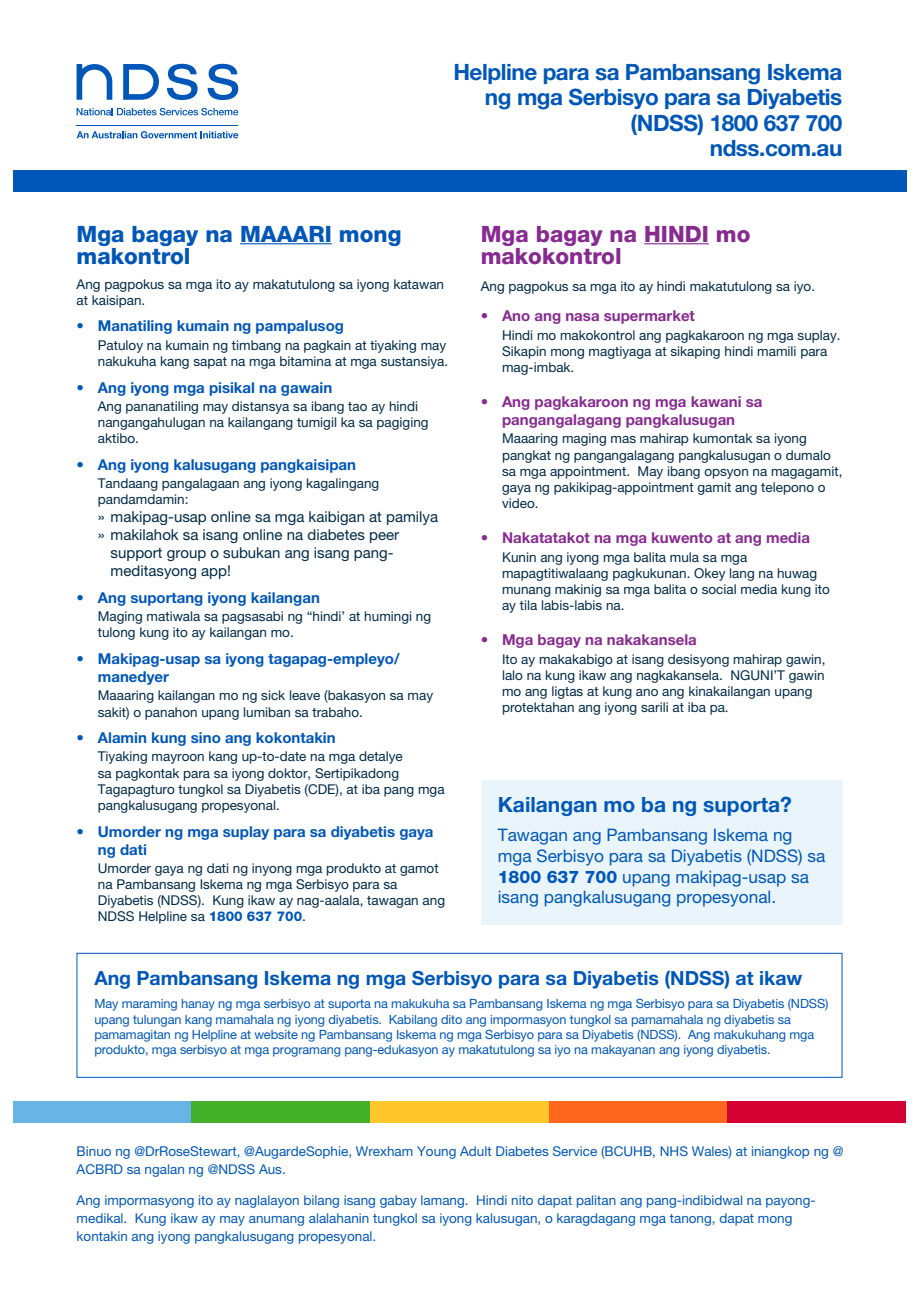
<style>
.page{position:relative;width:919px;height:1289px;background:#fff}
.page>*{position:absolute;margin:0;border:0;box-sizing:border-box;transform-origin:0 0}
.t1{font:700 22.5px/25.5px "Helvetica Neue LT Std";letter-spacing:-.02em;color:#0057b8;text-align:right}
.t2{font:800 22.5px/22.5px "Helvetica Neue LT Std";color:#0057b8}
.t3{font:800 22.5px/22.5px "Helvetica Neue LT Std";color:#872b90}
.t4{font:700 21px "Helvetica Neue LT Std";color:#0057b8}
.t5{font:700 19.5px "Helvetica Neue LT Std";color:#0057b8}
.Body{font:17.25px/20.7px "Helvetica Neue LT Pro";color:#0057b8}
.t6{font:700 15px/18px "Helvetica Neue LT Std";color:#0057b8}
.t7{font:700 15px/18px "Helvetica Neue LT Std";color:#872b90;text-align:center}
.Body-2{font:15px/18px "Helvetica Neue LT Pro";color:#002b49}
.Body_-_Indented{font:13.5px/16.2px "Helvetica Neue LT Pro";color:#002b49}
.Body-3{font:13.5px/18px "Helvetica Neue LT Pro";color:#0057b8}
.Body-4{font:13.5px/16.2px "Helvetica Neue LT Pro";color:#002b49}
.Body-5{font:12.75px/15.3px "Helvetica Neue LT Pro";letter-spacing:-.01em;color:#0057b8}
.s1{font-family:"Helvetica Neue LT Std";font-weight:800;color:#0057b8}
.s2{font-family:"Helvetica Neue LT Std";font-weight:800}
</style>
<div class="page">
<div style="left:77px;top:952px;width:765px;height:125px;border:1px solid #0057b8"></div>
<hr style="left:644px;top:243px;width:64px;height:1px;background:#872b90">
<div style="left:13px;top:1101px;width:178px;height:22px;background:#69b3e7"></div>
<div style="left:191px;top:1101px;width:179px;height:22px;background:#43b02a"></div>
<div style="left:370px;top:1101px;width:179px;height:22px;background:#ffc72c"></div>
<div style="left:549px;top:1101px;width:178px;height:22px;background:#ff671f"></div>
<div style="left:727px;top:1101px;width:179px;height:22px;background:#d50032"></div>
<svg style="left:77px;top:64px;width:35px;height:36px"></svg>
<svg style="left:123px;top:64px;width:36px;height:36px"></svg>
<svg style="left:167px;top:64px;width:30px;height:36px"></svg>
<svg style="left:208px;top:64px;width:30px;height:36px"></svg>
<svg style="left:77px;top:108px;width:161px;height:7px"></svg>
<svg style="left:77px;top:131px;width:161px;height:7px"></svg>
<hr style="left:77px;top:125px;width:161px;height:1px;background:#0057b8">
<div style="left:13px;top:170px;width:893px;height:21px;background:#0057b8"></div>
<hr style="left:240px;top:243px;width:92px;height:1px;background:#0057b8">
<div style="left:480px;top:780px;width:362px;height:144px;background:#e9f4fb"></div>
<p class="t1" style="left:453px;top:59px;width:390px">Helpline para sa Pambansang Iskema ng mga Serbisyo para sa Diyabetis (NDSS) 1800 637 700</p>
<p class="t1" style="left:709px;top:135px;width:134px">ndss.com.au</p>
<h2 class="t2" style="left:77px;top:222px;width:326px">Mga bagay na MAAARI mong makontrol</h2>
<p class="Body-4" style="left:77px;top:276px;width:369px">Ang pagpokus sa mga ito ay makatutulong sa iyong katawan at kaisipan.</p>
<p class="t6" style="left:77px;top:317px;width:269px">• Manatiling kumain ng pampalusog</p>
<p class="Body_-_Indented" style="left:98px;top:337px;width:352px">Patuloy na kumain ng timbang na pagkain at tiyaking may nakukuha kang sapat na mga bitamina at mga sustansiya.</p>
<p class="t6" style="left:77px;top:378px;width:257px">• Ang iyong mga pisikal na gawain</p>
<p class="Body_-_Indented" style="left:98px;top:398px;width:332px">Ang pananatiling may distansya sa ibang tao ay hindi nangangahulugan na kailangang tumigil ka sa pagiging aktibo.</p>
<p class="t6" style="left:77px;top:455px;width:281px">• Ang iyong kalusugang pangkaisipan</p>
<p class="Body_-_Indented" style="left:98px;top:475px;width:283px">Tandaang pangalagaan ang iyong kagalingang pandamdamin:</p>
<p class="Body-2" style="left:98px;top:508px;width:342px">» makipag-usap online sa mga kaibigan at pamilya</p>
<p class="Body-2" style="left:111px;top:526px;width:290px;text-indent:-13px">» makilahok sa isang online na diabetes peer support group o subukan ang isang pang&shy;meditasyong app!</p>
<p class="t6" style="left:77px;top:588px;width:245px">• Ang suportang iyong kailangan</p>
<p class="Body_-_Indented" style="left:98px;top:608px;width:335px">Maging matiwala sa pagsasabi ng “hindi’ at humingi ng tulong kung ito ay kailangan mo.</p>
<p class="t6" style="left:98px;top:649px;width:303px;text-indent:-21px">• Makipag-usap sa iyong tagapag-empleyo/ manedyer</p>
<p class="Body_-_Indented" style="left:98px;top:687px;width:337px">Maaaring kailangan mo ng sick leave (bakasyon sa may sakit) o panahon upang lumiban sa trabaho.</p>
<p class="t6" style="left:77px;top:728px;width:260px">• Alamin kung sino ang kokontakin</p>
<p class="Body_-_Indented" style="left:98px;top:748px;width:348px">Tiyaking mayroon kang up-to-date na mga detalye<br>sa pagkontak para sa iyong doktor, Sertipikadong Tagapagturo tungkol sa Diyabetis (CDE), at iba pang mga pangkalusugang propesyonal.</p>
<p class="t6" style="left:98px;top:821px;width:337px;text-indent:-21px">• Umorder ng mga suplay para sa diyabetis gaya ng dati</p>
<p class="Body_-_Indented" style="left:98px;top:859px;width:349px">Umorder gaya ng dati ng inyong mga produkto at gamot na Pambansang Iskema ng mga Serbisyo para sa Diyabetis (NDSS). Kung ikaw ay nag-aalala, tawagan ang NDSS Helpline sa <span class="s1">1800 637 700</span>.</p>
<h2 class="t3" style="left:480px;top:222px;width:271px">Mga bagay na HINDI mo makokontrol</h2>
<p class="Body-4" style="left:480px;top:277px;width:336px">Ang pagpokus sa mga ito ay hindi makatutulong sa iyo.</p>
<p class="t7" style="left:480px;top:307px;width:216px">• Ano ang nasa supermarket</p>
<p class="Body_-_Indented" style="left:502px;top:326px;width:340px">Hindi mo makokontrol ang pagkakaroon ng mga suplay.<br>Sikapin mong magtiyaga at sikaping hindi mamili para mag-imbak.</p>
<p class="t7" style="left:480px;top:392px;width:283px">• Ang pagkakaroon ng mga kawani sa pangangalagang pangkalusugan</p>
<p class="Body_-_Indented" style="left:502px;top:430px;width:342px">Maaaring maging mas mahirap kumontak sa iyong pangkat ng pangangalagang pangkalusugan o dumalo sa mga appointment. May ibang opsyon na magagamit, gaya ng pakikipag-appointment gamit ang telepono o video.</p>
<p class="t7" style="left:480px;top:528px;width:330px">• Nakatatakot na mga kuwento at ang media</p>
<p class="Body_-_Indented" style="left:502px;top:548px;width:329px">Kunin ang iyong mga balita mula sa mga mapagtitiwalaang pagkukunan. Okey lang na huwag munang makinig sa mga balita o social media kung ito ay tila labis-labis na.</p>
<p class="t7" style="left:480px;top:630px;width:217px">• Mga bagay na nakakansela</p>
<p class="Body_-_Indented" style="left:502px;top:650px;width:325px">Ito ay makakabigo at isang desisyong mahirap gawin, lalo na kung ikaw ang nagkakansela. NGUNI’T gawin mo ang ligtas at kung ano ang kinakailangan upang protektahan ang iyong sarili at iba pa.</p>
<h2 class="t4" style="left:497px;top:791px;width:295px">Kailangan mo ba ng suporta?</h2>
<p class="Body" style="left:497px;top:824px;width:329px">Tawagan ang Pambansang Iskema ng mga Serbisyo para sa Diyabetis (NDSS) sa <span class="s2">1800 637 700</span> upang makipag-usap sa isang pangkalusugang propesyonal.</p>
<h2 class="t5" style="left:94px;top:965px;width:709px">Ang Pambansang Iskema ng mga Serbisyo para sa Diyabetis (NDSS) at ikaw</h2>
<p class="Body-5" style="left:94px;top:996px;width:735px">May maraming hanay ng mga serbisyo at suporta na makukuha sa Pambansang Iskema ng mga Serbisyo para sa Diyabetis (NDSS) upang tulungan kang mamahala ng iyong diyabetis. Kabilang dito ang impormasyon tungkol sa pamamahala ng diyabetis sa pamamagitan ng Helpline at website ng Pambansang Iskema ng mga Serbisyo para sa Diyabetis (NDSS). Ang makukuhang mga produkto, mga serbisyo at mga programang pang-edukasyon ay makatutulong sa iyo na makayanan ang iyong diyabetis.</p>
<p class="Body-3" style="left:77px;top:1142px;width:768px">Binuo ng @DrRoseStewart, @AugardeSophie, Wrexham Young Adult Diabetes Service (BCUHB, NHS Wales) at iniangkop ng @<br>ACBRD sa ngalan ng @NDSS Aus.</p>
<p class="Body-3" style="left:77px;top:1191px;width:740px">Ang impormasyong ito ay naglalayon bilang isang gabay lamang. Hindi nito dapat palitan ang pang-indibidwal na payong&shy;medikal. Kung ikaw ay may anumang alalahanin tungkol sa iyong kalusugan, o karagdagang mga tanong, dapat mong kontakin ang iyong pangkalusugang propesyonal.</p>
</div>
